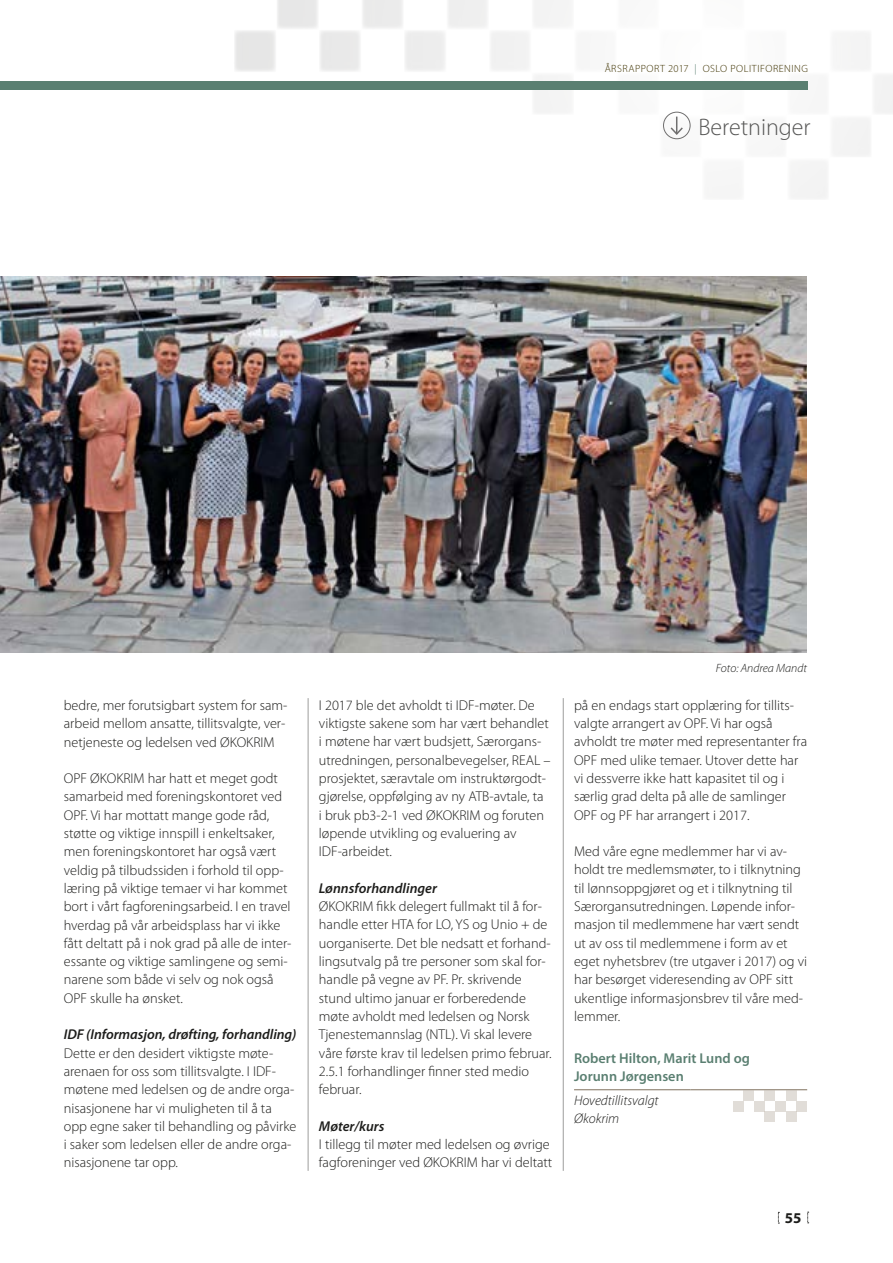
<style>
.page{position:relative;width:893px;height:1263px;background:#fff}
.page>*{position:absolute;margin:0;border:0;box-sizing:border-box;transform-origin:0 0}
.t1{font:300 24px "Myriad Pro";color:#575756}
.t2{font:700 15px "Myriad Pro";color:#1d1d1b}
.t3{font:300 14.25px/18.3px "Myriad Pro";color:#1d1d1b}
.t4{font:italic 600 14.25px "Myriad Pro";letter-spacing:-.005em;color:#1d1d1b}
.t5{font:600 14.25px/18px "Myriad Pro";color:#5a7f71}
.t6{font:italic 300 13.8px/18px "Myriad Pro";color:#1d1d1b}
.t7{font:italic 300 12px "Myriad Pro";color:#1d1d1b}
.t8{font:300 10.5px "Myriad Pro";letter-spacing:.045em;color:#3e3200}
.s1{color:#5a7f71}
</style>
<div class="page">
<svg style="left:234px;top:0;width:659px;height:199px"></svg>
<div style="left:0;top:81px;width:808px;height:9px;background:#5a7f71"></div>
<svg style="left:807px;top:1212px;width:2px;height:11px"></svg>
<svg style="left:778px;top:1212px;width:1px;height:12px"></svg>
<div style="left:663px;top:112px;width:27px;height:27px;border:1px solid #706f6f;border-radius:50%"></div>
<svg style="left:669px;top:117px;width:15px;height:19px"></svg>
<hr style="left:574px;top:1089px;width:117px;height:1px;background:#80715d">
<hr style="left:691px;top:1089px;width:116px;height:1px;background:#80715d">
<div style="left:796px;top:1101px;width:11px;height:10px;background:#e1ddd8"></div>
<div style="left:786px;top:1090px;width:10px;height:11px;background:#e1ddd8"></div>
<div style="left:775px;top:1101px;width:11px;height:10px;background:#e1ddd8"></div>
<div style="left:765px;top:1090px;width:10px;height:11px;background:#e1ddd8"></div>
<div style="left:754px;top:1101px;width:11px;height:10px;background:#e1ddd8"></div>
<div style="left:743px;top:1090px;width:11px;height:11px;background:#e1ddd8"></div>
<div style="left:733px;top:1101px;width:10px;height:10px;background:#e1ddd8"></div>
<div style="left:765px;top:1111px;width:10px;height:11px;background:#e1ddd8"></div>
<div style="left:786px;top:1111px;width:10px;height:11px;background:#e1ddd8"></div>
<hr style="left:308px;top:698px;width:1px;height:473px;background:#9d9d9c">
<hr style="left:563px;top:698px;width:1px;height:473px;background:#9d9d9c">
<img style="left:0;top:276px;width:807px;height:376px">
<p class="t8" style="left:605px;top:62px;width:205px">ÅRSRAPPORT 2017 <span class="s1">|</span> OSLO POLITIFORENING</p>
<h1 class="t1" style="left:698px;top:114px;width:114px">Beretninger</h1>
<p class="t3" style="left:64px;top:696px;width:225px">bedre, mer forutsigbart system for sam&shy;arbeid mellom ansatte, tillitsvalgte, ver&shy;netjeneste og ledelsen ved ØKOKRIM</p>
<p class="t3" style="left:64px;top:769px;width:229px">OPF ØKOKRIM har hatt et meget godt samarbeid med foreningskontoret ved OPF. Vi har mottatt mange gode råd, støtte og viktige innspill i enkeltsaker, men foreningskontoret har også vært veldig på tilbudssiden i forhold til opp&shy;læring på viktige temaer vi har kommet bort i vårt fagforeningsarbeid. I en travel hverdag på vår arbeidsplass har vi ikke fått deltatt på i nok grad på alle de inter&shy;essante og viktige samlingene og semi&shy;narene som både vi selv og nok også OPF skulle ha ønsket.</p>
<p class="t4" style="left:64px;top:1027px;width:234px">IDF (Informasjon, drøfting, forhandling)</p>
<p class="t3" style="left:64px;top:1044px;width:234px">Dette er den desidert viktigste møte&shy;arenaen for oss som tillitsvalgte. I IDF-- møtene med ledelsen og de andre orga&shy;nisasjonene har vi muligheten til å ta opp egne saker til behandling og påvirke i saker som ledelsen eller de andre orga&shy;nisasjonene tar opp.</p>
<p class="t3" style="left:319px;top:696px;width:233px">I 2017 ble det avholdt ti IDF-møter. De viktigste sakene som har vært behandlet i møtene har vært budsjett, Særorgans&shy;utredningen, personalbevegelser, REAL – prosjektet, særavtale om instruktørgodt&shy;gjørelse, oppfølging av ny ATB-avtale, ta<br>i bruk pb3-2-1 ved ØKOKRIM og foruten løpende utvikling og evaluering av IDF-arbeidet.</p>
<p class="t4" style="left:319px;top:880px;width:120px">Lønnsforhandlinger</p>
<p class="t3" style="left:319px;top:897px;width:234px">ØKOKRIM fikk delegert fullmakt til å for&shy;handle etter HTA for LO, YS og Unio + de uorganiserte. Det ble nedsatt et forhand&shy;lingsutvalg på tre personer som skal for&shy;handle på vegne av PF. Pr. skrivende stund ultimo januar er forberedende møte avholdt med ledelsen og Norsk Tjenestemannslag (NTL). Vi skal levere våre første krav til ledelsen primo februar.<br>2.5.1 forhandlinger finner sted medio februar.</p>
<p class="t4" style="left:319px;top:1118px;width:67px">Møter/kurs</p>
<p class="t3" style="left:319px;top:1135px;width:235px">I tillegg til møter med ledelsen og øvrige fagforeninger ved ØKOKRIM har vi deltatt</p>
<p class="t7" style="left:716px;top:662px;width:92px">Foto: Andrea Mandt</p>
<p class="t3" style="left:574px;top:696px;width:235px">på en endags start opplæring for tillits&shy;valgte arrangert av OPF. Vi har også avholdt tre møter med representanter fra OPF med ulike temaer. Utover dette har vi dessverre ikke hatt kapasitet til og i særlig grad delta på alle de samlinger OPF og PF har arrangert i 2017.</p>
<p class="t3" style="left:574px;top:842px;width:235px">Med våre egne medlemmer har vi av&shy;holdt tre medlemsmøter, to i tilknytning til lønnsoppgjøret og et i tilknytning til Særorgansutredningen. Løpende infor&shy;masjon til medlemmene har vært sendt ut av oss til medlemmene i form av et eget nyhetsbrev (tre utgaver i 2017) og vi har besørget videresending av OPF sitt ukentlige informasjonsbrev til våre med&shy;lemmer.</p>
<p class="t5" style="left:574px;top:1050px;width:177px">Robert Hilton, Marit Lund og<br>Jorunn Jørgensen</p>
<p class="t6" style="left:574px;top:1092px;width:86px">Hovedtillitsvalgt<br>Økokrim</p>
<p class="t2" style="left:785px;top:1210px;width:18px">55</p>
</div>
